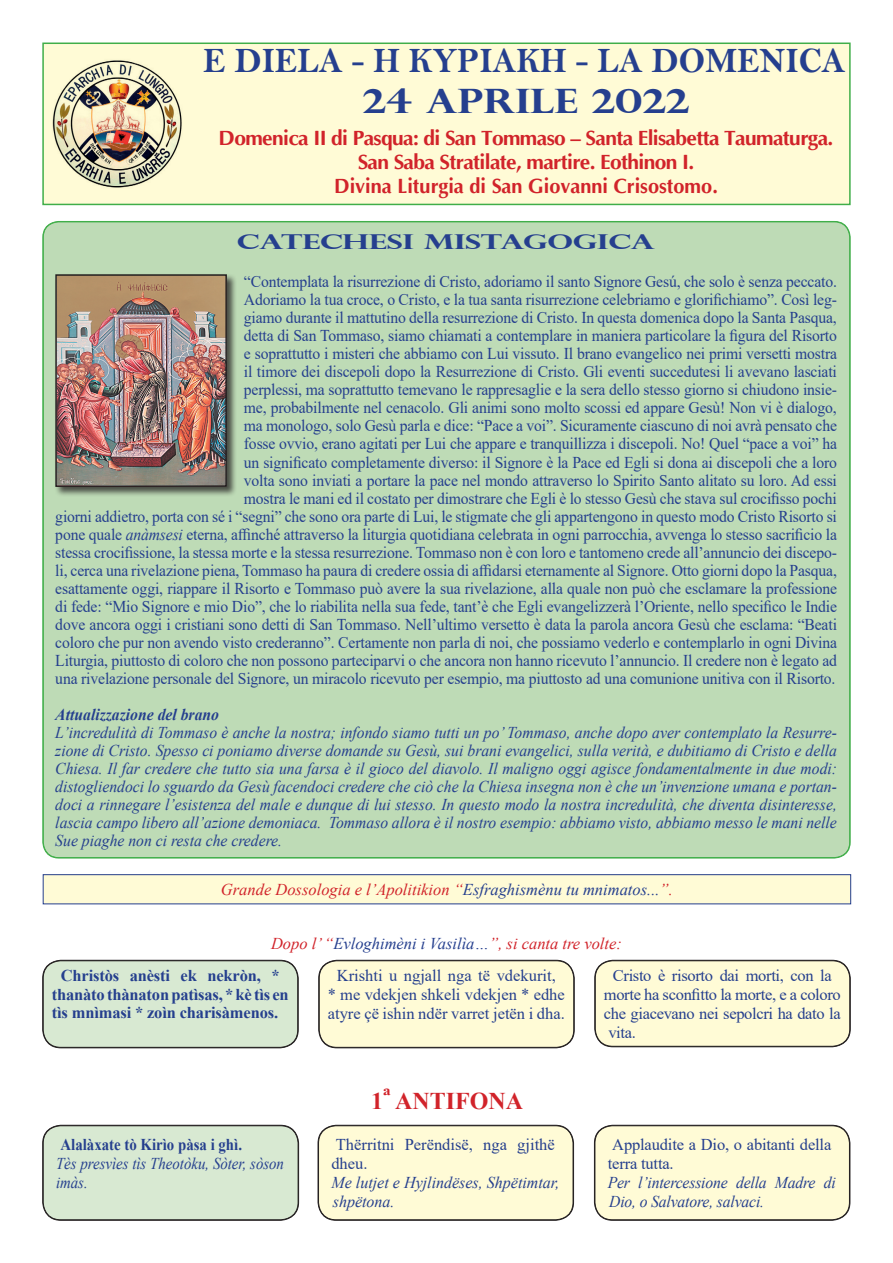
<style>
.page{position:relative;width:893px;height:1263px;background:#fff}
.page>*{position:absolute;margin:0;border:0;box-sizing:border-box;transform-origin:0 0}
.t1{font:36px "Bell MT Bold";color:#253f8e;scale:.95 1}
.t2{font:700 33.6px "Perpetua Titling";color:#253f8e;scale:1.2 1}
.t3{font:700 24px "Times New Roman";color:#d1232a}
.t4{font:700 21px/24.2px "Optima";letter-spacing:-.03em;color:#d1232a;text-align:center}
.t5{font:700 20.55px "Perpetua Titling";letter-spacing:-.01em;color:#253f8e;scale:1.52 1}
.t6{font:16.5px/18px "Times New Roman";letter-spacing:-.01em;color:#253f8e;text-align:right;scale:.95 1}
.t7{font:italic 16.5px/18px "Times New Roman";color:#253f8e;text-align:justify;scale:.95 1}
.t8{font:16.5px/19px "Times New Roman";letter-spacing:-.01em;color:#253f8e}
.t9{font:italic 16.5px/31.2px "Times New Roman";color:#d1232a}
.t10{font:700 16.5px/19px "Times New Roman";letter-spacing:-.01em;color:#253f8e}
.t11{font:italic 16.5px/18.9px "Times New Roman";color:#253f8e}
.t12{font:italic 16.5px/18.9px "Times New Roman";color:#253f8e;scale:.9 1}
.t13{font:700 16.5px "Times New Roman";letter-spacing:-.01em;color:#253f8e;scale:.9 1}
.t14{font:italic 700 16.5px "Times New Roman";color:#253f8e;scale:.95 1}
.s1{font-style:italic}
.s2{color:#253f8e}
.s3{font-weight:700;font-style:normal;color:#253f8e}
</style>
<div class="page">
<div style="left:42px;top:43px;width:809px;height:162px;background:#fffbd6;border:2px solid #40ae49"></div>
<img style="left:52px;top:60px;width:130px;height:128px">
<div style="left:43px;top:222px;width:807px;height:636px;background:#bedbb6;border-radius:16px"></div>
<div style="left:43px;top:1125px;width:255px;height:95px;background:#d8e9d2;border-radius:18px"></div>
<div style="left:43px;top:1126px;width:255px;height:94px;border:1px solid #231f20;border-radius:18px"></div>
<div style="left:318px;top:1125px;width:255px;height:95px;background:#fffbd6;border-radius:18px"></div>
<div style="left:318px;top:1126px;width:255px;height:94px;border:1px solid #231f20;border-radius:18px"></div>
<div style="left:595px;top:1125px;width:255px;height:95px;background:#fffbd6;border-radius:18px"></div>
<div style="left:595px;top:1126px;width:254px;height:94px;border:1px solid #231f20;border-radius:18px"></div>
<div style="left:43px;top:875px;width:808px;height:29px;background:#fffbd6"></div>
<div style="left:43px;top:874px;width:808px;height:30px;border:1px solid #253f8e"></div>
<div style="left:54px;top:273px;width:183px;height:224px;background:#231f20;opacity:.75"></div>
<img style="left:58px;top:277px;width:166px;height:207px">
<div style="left:55px;top:274px;width:172px;height:213px;border:2px solid #231f20"></div>
<div style="left:43px;top:960px;width:255px;height:88px;background:#d8e9d2;border-radius:18px"></div>
<div style="left:43px;top:960px;width:255px;height:88px;border:1px solid #231f20;border-radius:18px"></div>
<div style="left:43px;top:961px;width:255px;height:86px;border:1px solid #231f20;border-radius:18px"></div>
<div style="left:319px;top:960px;width:255px;height:88px;background:#fffbd6;border-radius:18px"></div>
<div style="left:319px;top:960px;width:255px;height:88px;border:1px solid #231f20;border-radius:18px"></div>
<div style="left:319px;top:961px;width:255px;height:86px;border:1px solid #231f20;border-radius:18px"></div>
<div style="left:595px;top:960px;width:255px;height:86px;background:#fffbd6;border-radius:18px"></div>
<div style="left:595px;top:960px;width:255px;height:87px;border:1px solid #231f20;border-radius:18px"></div>
<div style="left:595px;top:961px;width:255px;height:85px;border:1px solid #231f20;border-radius:18px"></div>
<h1 class="t1" style="left:203px;top:39px;width:678px">E DIELA - H KYPIAKH - LA DOMENICA</h1>
<h2 class="t2" style="left:363px;top:80px;width:274px">24 APRILE 2022</h2>
<p class="t4" style="left:219px;top:126px;width:616px">Domenica II di Pasqua: di San Tommaso – Santa Elisabetta Taumaturga.<br>San Saba Stratilate, martire. Eothinon I.<br>Divina Liturgia di San Giovanni Crisostomo.</p>
<p class="t5" style="left:237px;top:229px;width:277px">CATECHESI MISTAGOGICA</p>
<p class="t6" style="left:55px;top:272px;width:824px">“Contemplata la risurrezione di Cristo, adoriamo il santo Signore Gesú, che solo è senza peccato.<br>Adoriamo la tua croce, o Cristo, e la tua santa risurrezione celebriamo e glorifichiamo”. Così leg-<br>giamo durante il mattutino della resurrezione di Cristo. In questa domenica dopo la Santa Pasqua,<br>detta di San Tommaso, siamo chiamati a contemplare in maniera particolare la figura del Risorto<br>e soprattutto i misteri che abbiamo con Lui vissuto. Il brano evangelico nei primi versetti mostra<br>il timore dei discepoli dopo la Resurrezione di Cristo. Gli eventi succedutesi li avevano lasciati<br>perplessi, ma soprattutto temevano le rappresaglie e la sera dello stesso giorno si chiudono insie-<br>me, probabilmente nel cenacolo. Gli animi sono molto scossi ed appare Gesù! Non vi è dialogo,<br>ma monologo, solo Gesù parla e dice: “Pace a voi”. Sicuramente ciascuno di noi avrà pensato che<br>fosse ovvio, erano agitati per Lui che appare e tranquillizza i discepoli. No! Quel “pace a voi” ha<br>un significato completamente diverso: il Signore è la Pace ed Egli si dona ai discepoli che a loro<br>volta sono inviati a portare la pace nel mondo attraverso lo Spirito Santo alitato su loro. Ad essi<br>mostra le mani ed il costato per dimostrare che Egli è lo stesso Gesù che stava sul crocifisso pochi<br>giorni addietro, porta con sé i “segni” che sono ora parte di Lui, le stigmate che gli appartengono in questo modo Cristo Risorto si pone quale <span class="s1">anàmsesi</span> eterna, affinché attraverso la liturgia quotidiana celebrata in ogni parrocchia, avvenga lo stesso sacrificio la stessa crocifissione, la stessa morte e la stessa resurrezione. Tommaso non è con loro e tantomeno crede all’annuncio dei discepo&shy;li, cerca una rivelazione piena, Tommaso ha paura di credere ossia di affidarsi eternamente al Signore. Otto giorni dopo la Pasqua, esattamente oggi, riappare il Risorto e Tommaso può avere la sua rivelazione, alla quale non può che esclamare la professione di fede: “Mio Signore e mio Dio”, che lo riabilita nella sua fede, tant’è che Egli evangelizzerà l’Oriente, nello specifico le Indie dove ancora oggi i cristiani sono detti di San Tommaso. Nell’ultimo versetto è data la parola ancora Gesù che esclama: “Beati coloro che pur non avendo visto crederanno”. Certamente non parla di noi, che possiamo vederlo e contemplarlo in ogni Divina Liturgia, piuttosto di coloro che non possono parteciparvi o che ancora non hanno ricevuto l’annuncio. Il credere non è legato ad una rivelazione personale del Signore, un miracolo ricevuto per esempio, ma piuttosto ad una comunione unitiva con il Risorto.</p>
<p class="t14" style="left:55px;top:702px;width:174px">Attualizzazione del brano</p>
<p class="t7" style="left:55px;top:723px;width:824px">L’incredulità di Tommaso è anche la nostra; infondo siamo tutti un po’ Tommaso, anche dopo aver contemplato la Resurre&shy;zione di Cristo. Spesso ci poniamo diverse domande su Gesù, sui brani evangelici, sulla verità, e dubitiamo di Cristo e della Chiesa. Il far credere che tutto sia una farsa è il gioco del diavolo. Il maligno oggi agisce fondamentalmente in due modi: distogliendoci lo sguardo da Gesù facendoci credere che ciò che la Chiesa insegna non è che un’invenzione umana e portan&shy;doci a rinnegare l’esistenza del male e dunque di lui stesso. In questo modo la nostra incredulità, che diventa disinteresse, lascia campo libero all’azione demoniaca. Tommaso allora è il nostro esempio: abbiamo visto, abbiamo messo le mani nelle Sue piaghe non ci resta che credere.</p>
<p class="t9" style="left:221px;top:873px;width:453px">Grande Dossologia e l’Apolitikion “<span class="s2">Esfraghismènu tu mnimatos...</span>”.</p>
<p class="t9" style="left:61px;top:928px;width:563px;text-indent:210px">Dopo l’ “<span class="s2">Evloghimèni i Vasilìa…</span>”, si canta tre volte:<br><span class="s3">Christòs anèsti ek nekròn, *</span></p>
<p class="t10" style="left:52px;top:984px;width:239px">thanàto thànaton patìsas, * kè tìs en tìs mnìmasi * zoìn charisàmenos.</p>
<p class="t8" style="left:328px;top:965px;width:239px;text-align:center">Krishti u ngjall nga të vdekurit,<br>* me vdekjen shkeli vdekjen * edhe atyre çë ishin ndër varret jetën i dha.</p>
<p class="t8" style="left:604px;top:965px;width:239px;text-indent:9px">Cristo è risorto dai morti, con la morte ha sconfitto la morte, e a coloro che giacevano nei sepolcri ha dato la vita.</p>
<p class="t13" style="left:61px;top:1132px;width:203px">Alalàxate tò Kirìo pàsa i ghì.</p>
<p class="t12" style="left:56px;top:1153px;width:255px">Tès presvìes tìs Theotòku, Sòter, sòson imàs.</p>
<h3 class="t3" style="left:371px;top:1084px;width:153px">1ª ANTIFONA</h3>
<p class="t8" style="left:331px;top:1134px;width:225px">Thërritni Perëndisë, nga gjithë dheu.</p>
<p class="t11" style="left:331px;top:1172px;width:230px">Me lutjet e Hyjlindëses, Shpëtimtar, shpëtona.</p>
<p class="t8" style="left:608px;top:1134px;width:225px">Applaudite a Dio, o abitanti della terra tutta.</p>
<p class="t7" style="left:608px;top:1172px;width:242px;line-height:18.9px">Per l’intercessione della Madre di<br>Dio, o Salvatore, salvaci.</p>
</div>
